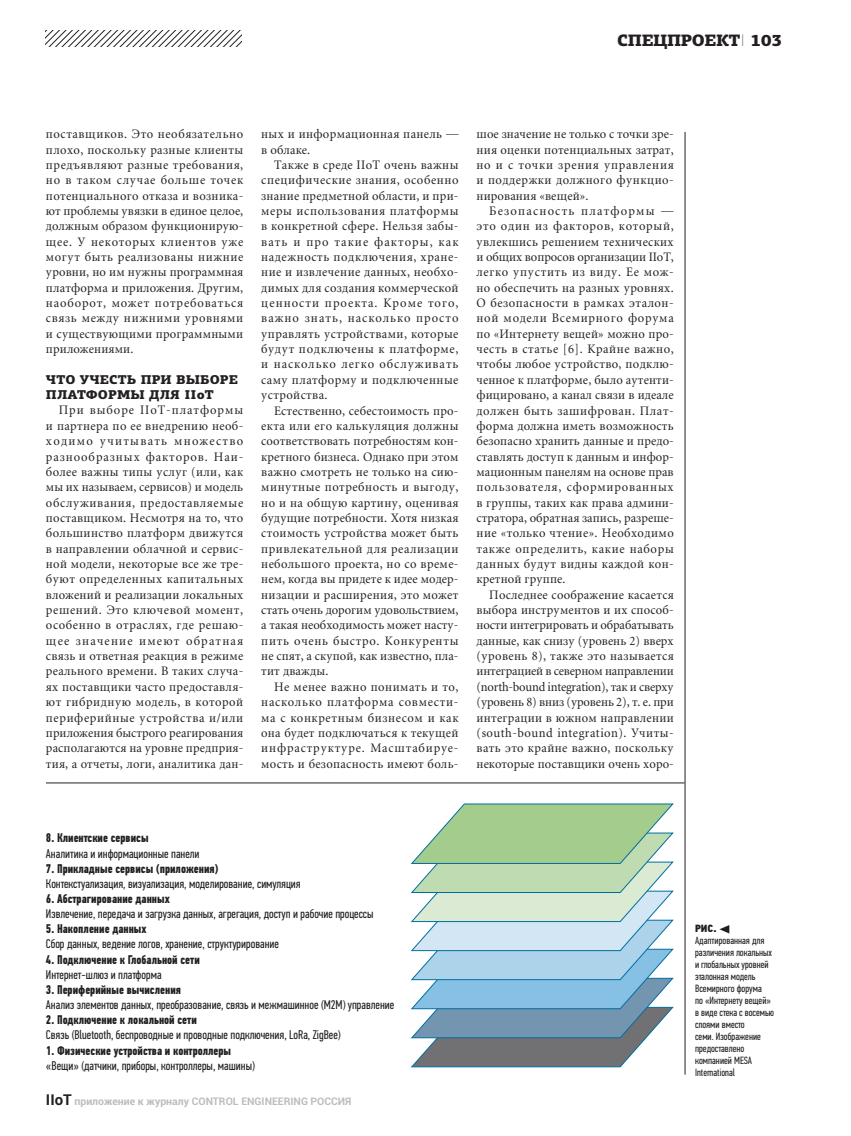
<style>
.page{position:relative;width:851px;height:1136px;background:#fff}
.page>*{position:absolute;margin:0;border:0;box-sizing:border-box;transform-origin:0 0}
.t1{font:900 16.5px "PF Agora Slab Pro";letter-spacing:-.02em;color:#231f20}
.t2{font:12.75px/15.3px "Miniature";letter-spacing:.025em;color:#231f20;text-align:justify;scale:.96 1}
.t3{font:900 12.75px/15.3px "PF Agora Slab Pro";letter-spacing:.01em;color:#231f20}
.t4{font:12.6px "PF Din Text Comp Pro";color:#231f20}
.t5{font:700 12.6px "PF Din Text Comp Pro";color:#231f20}
.t6{font:10.5px/12px "PF Din Text Comp Pro";color:#231f20}
.t7{font:700 10.5px "Roboto";color:#bcbdc0}
.t8{font:10.5px "PF Din Text Cond Pro X Black";color:#231f20}
.s1{font-family:"PF Din Text Pro";font-weight:100}
.s2{font-size:15px;color:#231f20}
</style>
<div class="page">
<svg style="left:46px;top:31px;width:195px;height:15px"></svg>
<svg style="left:719px;top:925px;width:10px;height:8px"></svg>
<svg style="left:411px;top:803px;width:262px;height:265px;background:#a8c6c1"></svg>
<hr style="left:684px;top:132px;width:1px;height:942px;background:#231f20">
<hr style="left:46px;top:782px;width:638px;height:1px;background:#231f20">
<p class="t1" style="left:617px;top:31px;width:166px">СПЕЦПРОЕКТ<span class="s1">I</span> 103</p>
<p class="t2" style="left:46px;top:127px;width:207px">поставщиков. Это необязательно плохо, поскольку разные клиенты предъявляют разные требования, но в таком случае больше точек потенциального отказа и возника&shy;ют проблемы увязки в единое целое, должным образом функционирую&shy;щее. У некоторых клиентов уже могут быть реализованы нижние уровни, но им нужны программная платформа и приложения. Другим, наоборот, может потребоваться связь между нижними уровнями и существующими программными приложениями.</p>
<p class="t3" style="left:46px;top:372px;width:193px">ЧТО УЧЕСТЬ ПРИ ВЫБОРЕ<br>ПЛАТФОРМЫ ДЛЯ IIoT</p>
<p class="t2" style="left:46px;top:404px;width:207px;text-indent:13px">При выборе IIoT-платформы и партнера по ее внедрению необ&shy;ходимо учитывать множество разно образных факторов. Наи&shy;более важны типы услуг (или, как мы их называем, сервисов) и модель обслуживания, предоставляемые поставщиком. Несмотря на то, что большинство платформ движутся в направлении облачной и сервис&shy;ной модели, некоторые все же тре&shy;буют определенных капитальных вложений и реализации локальных решений. Это ключевой момент, особенно в отраслях, где решаю&shy;щее значение имеют обратная связь и ответная реакция в режиме реального времени. В таких случа&shy;ях поставщики часто предоставля&shy;ют гибридную модель, в которой периферийные устройства и/или приложения быстрого реагирования располагаются на уровне предприя&shy;тия, а отчеты, логи, аналитика дан-</p>
<p class="t2" style="left:261px;top:127px;width:207px">ных и информационная панель — в облаке.</p>
<p class="t2" style="left:261px;top:158px;width:207px;text-indent:13px">Также в среде IIoT очень важны специфические знания, особенно знание предметной области, и при&shy;меры использования платформы в конкретной сфере. Нельзя забы&shy;вать и про такие факторы, как надежность подключения, хране&shy;ние и извлечение данных, необхо&shy;димых для создания коммерческой ценности проекта. Кроме того, важно знать, насколько просто управлять устройствами, которые будут подключены к платформе, и насколько легко обслуживать саму платформу и подключенные устройства.</p>
<p class="t2" style="left:261px;top:404px;width:207px;text-indent:13px">Естественно, себестоимость про&shy;екта или его калькуляция должны соответствовать потребностям кон&shy;кретного бизнеса. Однако при этом важно смотреть не только на сию&shy;минутные потребность и выгоду, но и на общую картину, оценивая будущие потребности. Хотя низкая стоимость устройства может быть привлекательной для реализации небольшого проекта, но со време&shy;нем, когда вы придете к идее модер&shy;низации и расширения, это может стать очень дорогим удовольствием, а такая необходимость может насту&shy;пить очень быстро. Конкуренты не спят, а скупой, как известно, пла&shy;тит дважды.</p>
<p class="t2" style="left:261px;top:680px;width:207px;text-indent:13px">Не менее важно понимать и то, насколько платформа совмести&shy;ма с конкретным бизнесом и как она будет подключаться к текущей инфраструктуре. Масштабируе&shy;мость и безопасность имеют боль-</p>
<p class="t2" style="left:476px;top:127px;width:207px">шое значение не только с точки зре&shy;ния оценки потенциальных затрат, но и с точки зрения управления и поддержки должного функцио&shy;нирования «вещей».</p>
<p class="t2" style="left:476px;top:204px;width:207px;text-indent:13px">Безопасность платформы — это один из факторов, который, увлекшись решением технических и общих вопросов организации IIoT, легко упустить из виду. Ее мож&shy;но обеспечить на разных уровнях.<br>О безопасности в рамках эталон&shy;ной модели Всемирного форума по «Интернету вещей» можно про&shy;честь в статье [6]. Крайне важно, чтобы любое устройство, подклю&shy;ченное к платформе, было аутенти&shy;фицировано, а канал связи в идеале должен быть зашифрован. Плат&shy;форма должна иметь возможность безопасно хранить данные и предо&shy;ставлять доступ к данным и инфор&shy;мационным панелям на основе прав пользователя, сформированных в группы, таких как права админи&shy;стратора, обратная запись, разреше&shy;ние «только чтение». Необходимо также определить, какие наборы данных будут видны каждой кон&shy;кретной группе.</p>
<p class="t2" style="left:476px;top:588px;width:207px;text-indent:13px">Последнее соображение касается выбора инструментов и их способ&shy;ности интегрировать и обрабатывать данные, как снизу (уровень 2) вверх (уровень 8), также это называется интеграцией в северном направлении (north-bound integration), так и сверху (уровень 8) вниз (уровень 2), т. е. при интеграции в южном направлении (south-bound integration). Учиты&shy;вать это крайне важно, поскольку некоторые поставщики очень хоро-</p>
<p class="t5" style="left:46px;top:830px;width:104px">8. Клиентские сервисы</p>
<p class="t4" style="left:46px;top:845px;width:155px">Аналитика и информационные панели</p>
<p class="t5" style="left:46px;top:860px;width:174px">7. Прикладные сервисы (приложения)</p>
<p class="t4" style="left:46px;top:876px;width:256px">Контекстуализация, визуализация, моделирование, симуляция</p>
<p class="t5" style="left:46px;top:891px;width:125px">6. Абстрагирование данных</p>
<p class="t4" style="left:46px;top:906px;width:329px">Извлечение, передача и загрузка данных, агрегация, доступ и рабочие процессы</p>
<p class="t5" style="left:46px;top:921px;width:102px">5. Накопление данных</p>
<p class="t4" style="left:46px;top:936px;width:234px">Сбор данных, ведение логов, хранение, структурирование</p>
<p class="t5" style="left:46px;top:951px;width:155px">4. Подключение к Глобальной сети</p>
<p class="t4" style="left:46px;top:966px;width:117px">Интернет-шлюз и платформа</p>
<p class="t5" style="left:46px;top:982px;width:136px">3. Периферийные вычисления</p>
<p class="t4" style="left:46px;top:997px;width:350px">Анализ элементов данных, преобразование, связь и межмашинное (M2M) управление</p>
<p class="t5" style="left:46px;top:1012px;width:152px">2. Подключение к локальной сети</p>
<p class="t4" style="left:46px;top:1027px;width:296px">Связь (Bluetooth, беспроводные и проводные подключения, LoRa, ZigBee)</p>
<p class="t5" style="left:46px;top:1042px;width:187px">1. Физические устройства и контроллеры</p>
<p class="t4" style="left:46px;top:1057px;width:210px">«Вещи» (датчики, приборы, контроллеры, машины)</p>
<p class="t7" style="left:46px;top:1093px;width:307px"><span class="s2">IIoT</span> приложение к журналу CONTROL ENGINEERING РОССИЯ</p>
<p class="t8" style="left:695px;top:921px;width:23px">РИС.</p>
<p class="t6" style="left:695px;top:934px;width:80px">Адаптированная для различения локальных и глобальных уровней эталонная модель<br>Всемирного форума<br>по «Интернету вещей» в виде стека с восемью слоями вместо<br>семи. Изображение предоставлено компанией MESA<br>International</p>
</div>
